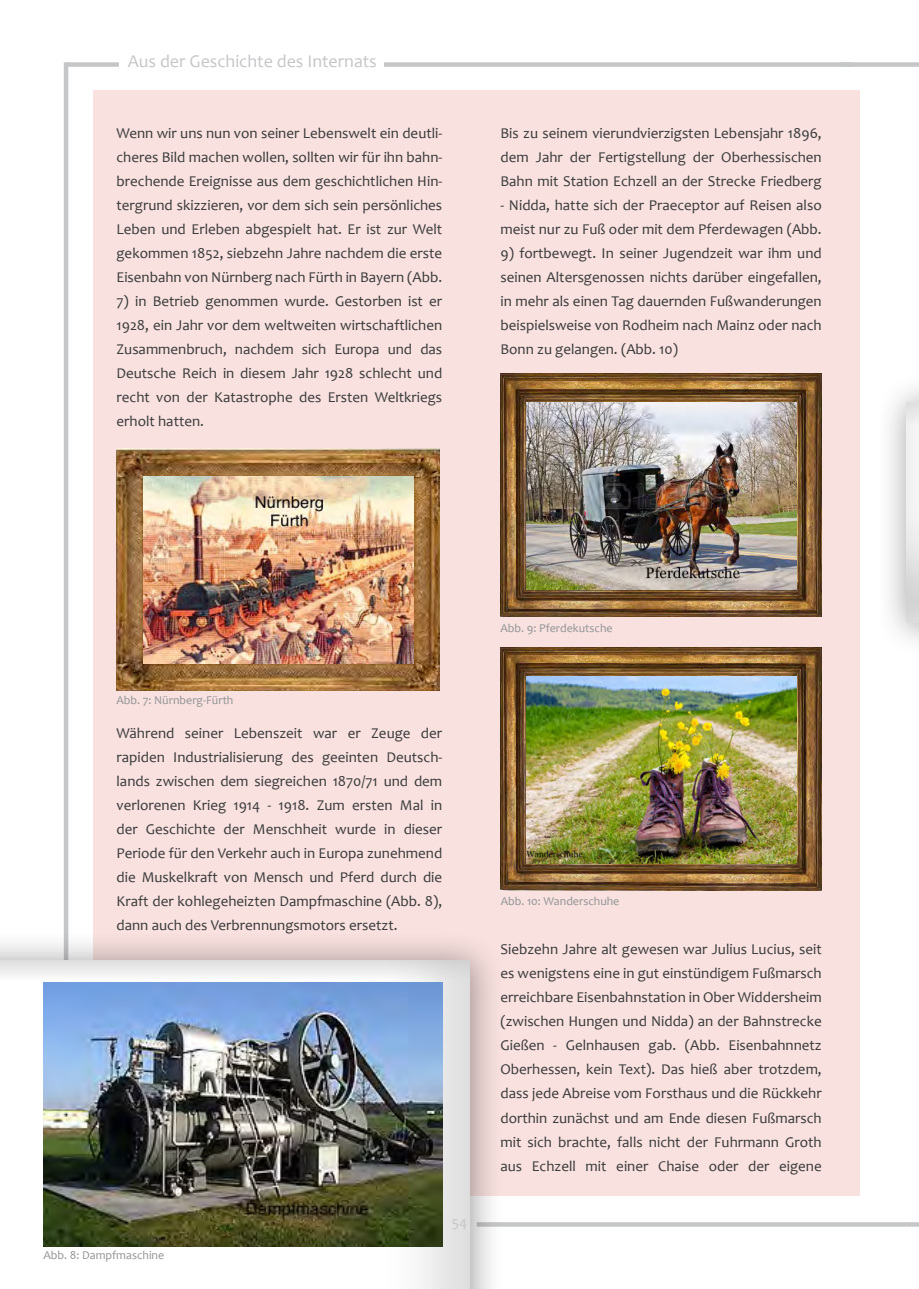
<style>
.page{position:relative;width:919px;height:1289px;background:#fff}
.page>*{position:absolute;margin:0;border:0;box-sizing:border-box;transform-origin:0 0}
.t1{font:18px "Candara";color:#c5c6c8}
.t2{font:15px/24px "Candara";color:#383839;text-align:justify}
.t3{font:15px "Candara";color:#c5c6c8}
.t4{font:12px "Candara";color:#919396}
</style>
<div class="page">
<hr style="left:476px;top:1222px;width:430px;height:4px;background:#c5c6c8">
<hr style="left:906px;top:1222px;width:12px;height:4px;background:#c5c6c8">
<div style="left:840px;top:62px;width:78px;height:5px;background:#c5c6c8"></div>
<div style="left:93px;top:91px;width:766px;height:1104px;background:#f8e1df"></div>
<div style="left:384px;top:62px;width:468px;height:5px;background:#c5c6c8"></div>
<hr style="left:64px;top:62px;width:4px;height:1164px;background:#c5c6c8">
<div style="left:67px;top:62px;width:52px;height:5px;background:#c5c6c8"></div>
<img style="left:116px;top:449px;width:323px;height:241px">
<img style="left:143px;top:476px;width:270px;height:187px">
<div style="left:0;top:930px;width:504px;height:358px;background:#231f20;opacity:.44"></div>
<div style="left:0;top:959px;width:472px;height:329px;background:#231f20;opacity:.75"></div>
<img style="left:43px;top:982px;width:399px;height:263px">
<img style="left:500px;top:373px;width:321px;height:243px">
<img style="left:526px;top:402px;width:270px;height:187px">
<img style="left:500px;top:647px;width:321px;height:243px">
<img style="left:526px;top:676px;width:270px;height:187px">
<div style="left:876px;top:372px;width:42px;height:285px;background:#231f20;opacity:.44"></div>
<div style="left:905px;top:407px;width:13px;height:217px;background:#dcdcdc"></div>
<div style="left:905px;top:401px;width:13px;height:218px;background:#231f20;opacity:.75"></div>
<p class="t1" style="left:128px;top:50px;width:250px">Aus der Geschichte des Internats</p>
<p class="t2" style="left:116px;top:121px;width:327px">Wenn wir uns nun von seiner Lebenswelt ein deutli&shy;cheres Bild machen wollen, sollten wir für ihn bahn&shy;brechende Ereignisse aus dem geschichtlichen Hin&shy;tergrund skizzieren, vor dem sich sein persönliches Leben und Erleben abgespielt hat. Er ist zur Welt gekommen 1852, siebzehn Jahre nachdem die erste Eisenbahn von Nürnberg nach Fürth in Bayern (Abb.</p>
<p class="t2" style="left:116px;top:289px;width:327px">7) in Betrieb genommen wurde. Gestorben ist er 1928, ein Jahr vor dem weltweiten wirtschaftlichen Zusammenbruch, nachdem sich Europa und das Deutsche Reich in diesem Jahr 1928 schlecht und recht von der Katastrophe des Ersten Weltkriegs erholt hatten.</p>
<p class="t2" style="left:500px;top:121px;width:323px">Bis zu seinem vierundvierzigsten Lebensjahr 1896, dem Jahr der Fertigstellung der Oberhessischen Bahn mit Station Echzell an der Strecke Friedberg</p>
<p class="t2" style="left:500px;top:193px;width:323px">- Nidda, hatte sich der Praeceptor auf Reisen also meist nur zu Fuß oder mit dem Pferdewagen (Abb.</p>
<p class="t2" style="left:500px;top:241px;width:323px">9) fortbewegt. In seiner Jugendzeit war ihm und seinen Altersgenossen nichts darüber eingefallen, in mehr als einen Tag dauernden Fußwanderungen beispielsweise von Rodheim nach Mainz oder nach Bonn zu gelangen. (Abb. 10)</p>
<p class="t4" style="left:116px;top:692px;width:118px">Abb. 7: Nürnberg-Fürth</p>
<p class="t2" style="left:116px;top:721px;width:327px">Während seiner Lebenszeit war er Zeuge der rapiden Industrialisierung des geeinten Deutsch&shy;lands zwischen dem siegreichen 1870/71 und dem verlorenen Krieg 1914 - 1918. Zum ersten Mal in der Geschichte der Menschheit wurde in dieser Periode für den Verkehr auch in Europa zunehmend die Muskelkraft von Mensch und Pferd durch die Kraft der kohlegeheizten Dampfmaschine (Abb. 8), dann auch des Verbrennungsmotors ersetzt.</p>
<p class="t4" style="left:43px;top:1247px;width:122px">Abb. 8: Dampfmaschine</p>
<p class="t3" style="left:452px;top:1212px;width:17px">54</p>
<p class="t4" style="left:500px;top:620px;width:114px">Abb. 9: Pferdekutsche</p>
<p class="t4" style="left:500px;top:894px;width:120px">Abb. 10: Wanderschuhe</p>
<p class="t2" style="left:500px;top:937px;width:323px">Siebzehn Jahre alt gewesen war Julius Lucius, seit es wenigstens eine in gut einstündigem Fußmarsch erreichbare Eisenbahnstation in Ober Widdersheim (zwischen Hungen und Nidda) an der Bahnstrecke Gießen - Gelnhausen gab. (Abb. Eisenbahnnetz Oberhessen, kein Text). Das hieß aber trotzdem, dass jede Abreise vom Forsthaus und die Rückkehr dorthin zunächst und am Ende diesen Fußmarsch mit sich brachte, falls nicht der Fuhrmann Groth aus Echzell mit einer Chaise oder der eigene</p>
</div>
